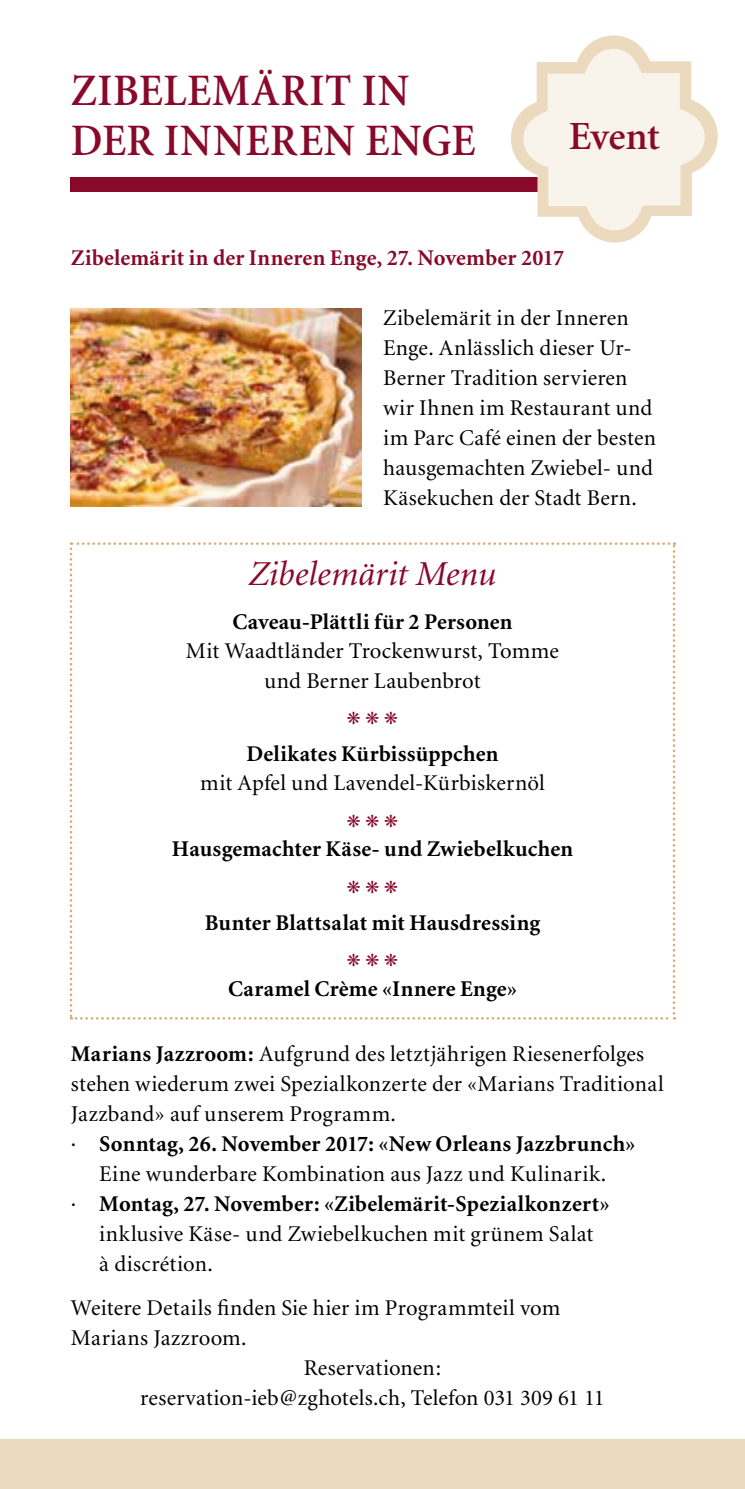
<style>
.page{position:relative;width:745px;height:1489px;background:#fff}
.page>*{position:absolute;margin:0;border:0;box-sizing:border-box;transform-origin:0 0}
.t1{font:600 45px/50px "Minion";letter-spacing:.03em;color:#88092a;scale:.95 1}
.t2{font:600 40px "Minion";color:#88092a}
.t3{font:italic 35px "Minion";color:#88092a}
.t4{font:22.5px/30px "Minion";letter-spacing:.01em;color:#000}
.t5{font:700 22.5px "Minion";letter-spacing:.01em;color:#000}
.t6{font:700 22.5px "Minion";letter-spacing:.01em;color:#88092a}
.t7{font:17.5px "Zapf Dingbats";color:#88092a}
.s1{font-weight:700}
.s2{font-weight:400}
</style>
<div class="page">
<div style="left:71px;top:177px;width:602px;height:14px;background:#88092a"></div>
<div style="left:0;top:1439px;width:744px;height:49px;background:#ebdabe"></div>
<svg style="left:510px;top:35px;width:207px;height:207px"></svg>
<img style="left:71px;top:308px;width:290px;height:198px">
<svg style="left:70px;top:542px;width:604px;height:477px"></svg>
<h1 class="t1" style="left:71px;top:67px;width:421px;text-indent:92px">LEMÄRIT IN<br>DER INNEREN ENGE</h1>
<h1 class="t1" style="left:71px;top:67px;width:25px">ZIBE</h1>
<h2 class="t2" style="left:568px;top:116px;width:93px">EVENT</h2>
<p class="t6" style="left:71px;top:246px;width:494px">Zibelemärit in der Inneren Enge, 27. November 2017</p>
<p class="t4" style="left:383px;top:304px;width:274px">Zibelemärit in der Inneren<br>Enge. Anlässlich dieser Ur-<br>Berner Tradition servieren wir Ihnen im Restaurant und im Parc Café einen der besten hausgemachten Zwiebel- und<br>Käsekuchen der Stadt Bern.</p>
<h3 class="t3" style="left:249px;top:556px;width:249px">Zibelemärit Menu</h3>
<p class="t5" style="left:232px;top:610px;width:281px">Caveau-Plättli für 2 Personen</p>
<p class="t4" style="left:186px;top:637px;width:374px;text-align:center">Mit Waadtländer Trockenwurst, Tomme und Berner Laubenbrot</p>
<p class="t7" style="left:347px;top:709px;width:52px">❋ ❋ ❋</p>
<p class="t5" style="left:246px;top:742px;width:253px">Delikates Kürbissüppchen</p>
<p class="t4" style="left:200px;top:769px;width:346px">mit Apfel und Lavendel-Kürbiskernöl</p>
<p class="t7" style="left:347px;top:812px;width:52px">❋ ❋ ❋</p>
<p class="t5" style="left:172px;top:837px;width:402px">Hausgemachter Käse- und Zwiebelkuchen</p>
<p class="t7" style="left:347px;top:878px;width:52px">❋ ❋ ❋</p>
<p class="t5" style="left:204px;top:910px;width:337px">Bunter Blattsalat mit Hausdressing</p>
<p class="t7" style="left:347px;top:951px;width:52px">❋ ❋ ❋</p>
<p class="t5" style="left:228px;top:977px;width:290px">Caramel Crème «Innere Enge»</p>
<p class="t4" style="left:71px;top:1039px;width:574px"><span class="s1">Marians Jazzroom:</span> Aufgrund des letztjährigen Riesenerfolges</p>
<p class="t4" style="left:71px;top:1069px;width:594px">stehen wiederum zwei Spezialkonzerte der «Marians Traditional</p>
<p class="t4" style="left:71px;top:1099px;width:326px">Jazzband» auf unserem Programm.</p>
<p class="t5" style="left:71px;top:1132px;width:565px"><span class="s2">·</span> Sonntag, 26. November 2017: «New Orleans Jazzbrunch»</p>
<p class="t4" style="left:99px;top:1159px;width:508px">Eine wunderbare Kombination aus Jazz und Kulinarik.</p>
<p class="t5" style="left:71px;top:1192px;width:540px"><span class="s2">·</span> Montag, 27. November: «Zibelemärit-Spezialkonzert»</p>
<p class="t4" style="left:99px;top:1219px;width:495px">inklusive Käse- und Zwiebelkuchen mit grünem Salat</p>
<p class="t4" style="left:99px;top:1249px;width:115px">à discrétion.</p>
<p class="t4" style="left:71px;top:1293px;width:490px">Weitere Details finden Sie hier im Programmteil vom</p>
<p class="t4" style="left:71px;top:1323px;width:177px">Marians Jazzroom.</p>
<p class="t4" style="left:303px;top:1353px;width:139px">Reservationen:</p>
<p class="t4" style="left:140px;top:1383px;width:465px">reservation-ieb@zghotels.ch, Telefon 031 309 61 11</p>
</div>
